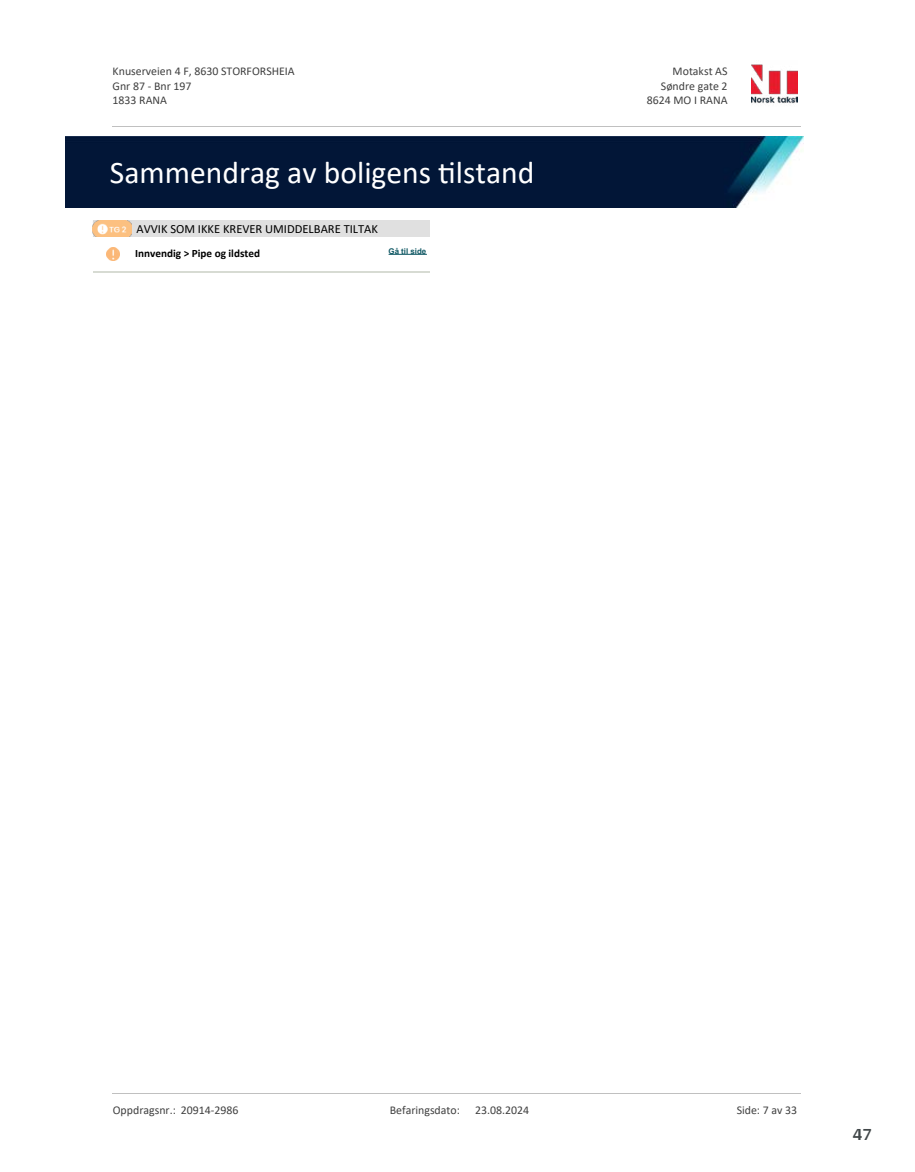
<style>
.page{position:relative;width:915px;height:1172px;background:#fff}
.page>*{position:absolute;margin:0;border:0;box-sizing:border-box;transform-origin:0 0}
.t1{font:31.65px "Calibri";color:#fff}
.t2{font:700 18px "Arya";color:#414749}
.t3{font:12.45px "Calibri";color:#000}
.t4{font:11.85px/14.5px "Calibri";color:#404040}
.t5{font:700 11.25px "Calibri";color:#000}
.t6{font:700 7.95px "Arial";color:#115965}
</style>
<div class="page">
<svg style="left:93px;top:236px;width:39px;height:1px"></svg>
<img style="left:93px;top:221px;width:39px;height:15px">
<div style="left:132px;top:221px;width:254px;height:16px;background:#e0e0e0"></div>
<div style="left:386px;top:221px;width:43px;height:16px;background:#e0e0e0"></div>
<svg style="left:107px;top:247px;width:12px;height:13px"></svg>
<hr style="left:388px;top:254px;width:39px;height:1px;background:#115965">
<hr style="left:93px;top:271px;width:39px;height:1px;background:#d7dbd3">
<hr style="left:132px;top:271px;width:63px;height:1px;background:#d7dbd3">
<hr style="left:195px;top:271px;width:66px;height:1px;background:#d7dbd3">
<hr style="left:261px;top:271px;width:125px;height:1px;background:#d7dbd3">
<hr style="left:386px;top:271px;width:43px;height:1px;background:#d7dbd3">
<img style="left:751px;top:64px;width:46px;height:40px">
<hr style="left:113px;top:127px;width:687px;height:1px;background:#c0c0c0">
<img style="left:65px;top:137px;width:738px;height:71px">
<hr style="left:113px;top:1093px;width:687px;height:1px;background:#c0c0c0">
<p class="t4" style="left:113px;top:64px;width:184px">Knuserveien 4 F, 8630 STORFORSHEIA<br>Gnr 87 - Bnr 197<br>1833 RANA</p>
<p class="t4" style="left:672px;top:64px;width:56px">Motakst AS</p>
<p class="t4" style="left:660px;top:78px;width:68px">Søndre gate 2</p>
<p class="t4" style="left:646px;top:93px;width:82px">8624 MO I RANA</p>
<h1 class="t1" style="left:110px;top:150px;width:426px">Sammendrag av boligens 琀椀lstand</h1>
<p class="t3" style="left:136px;top:220px;width:243px">AVVIK SOM IKKE KREVER UMIDDELBARE TILTAK</p>
<p class="t5" style="left:135px;top:245px;width:126px">Innvendig &gt; Pipe og ildsted</p>
<p class="t6" style="left:388px;top:245px;width:39px">Gå til side</p>
<p class="t4" style="left:113px;top:1102px;width:127px">Oppdragsnr.: 20914-2986</p>
<p class="t4" style="left:389px;top:1102px;width:72px">Befaringsdato:</p>
<p class="t4" style="left:475px;top:1102px;width:55px">23.08.2024</p>
<p class="t4" style="left:736px;top:1102px;width:62px">Side: 7 av 33</p>
<h2 class="t2" style="left:852px;top:1123px;width:21px">47</h2>
</div>
